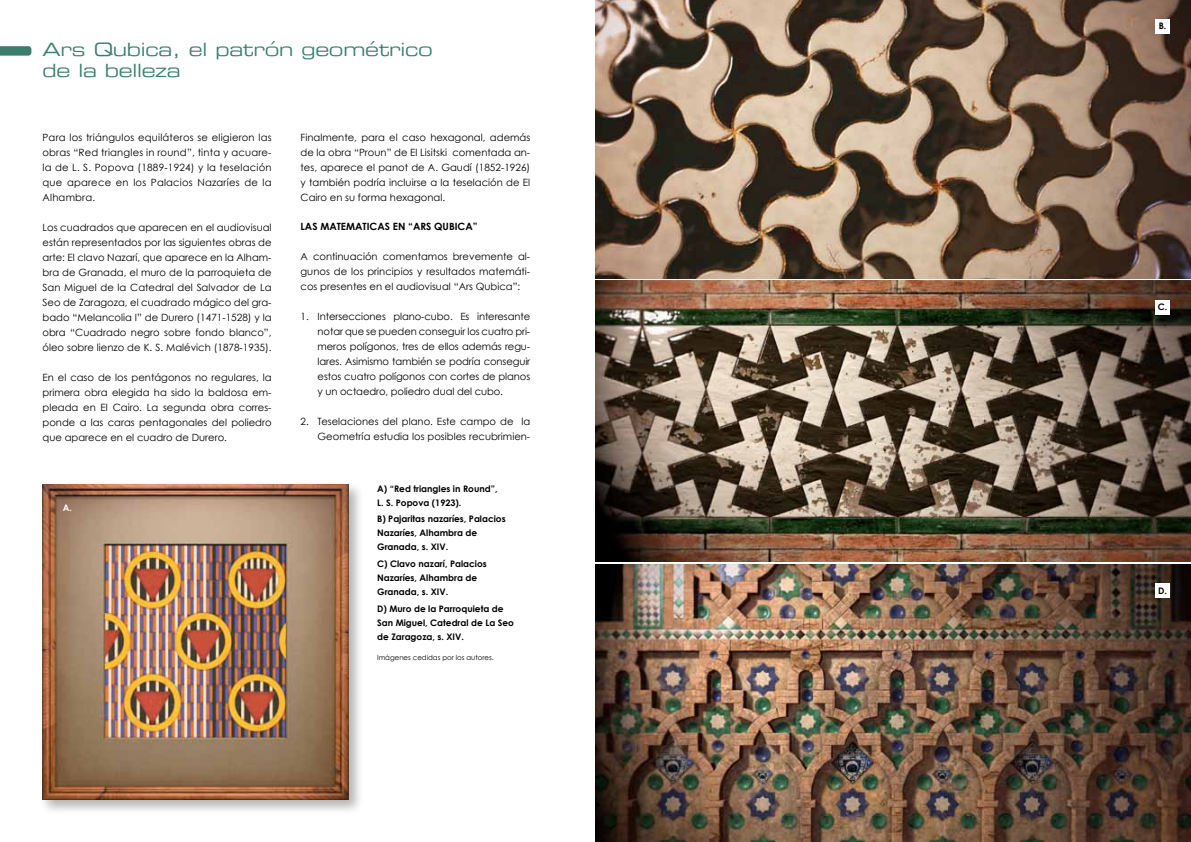
<style>
.page{position:relative;width:1191px;height:842px;background:#fff}
.page>*{position:absolute;margin:0;border:0;box-sizing:border-box;transform-origin:0 0}
.t1{font:18px/21px "Eurostile Extended Two";letter-spacing:-.015em;color:#3c7e6e}
.t2{font:10px/15px "Century Gothic";color:#000;text-align:justify}
.t3{font:700 10px "Century Gothic";color:#000}
.t4{font:700 9px/14px "Century Gothic";color:#000}
.t5{font:700 9px "Century Gothic";color:#fff}
.t6{font:7px "Century Gothic";color:#000}
</style>
<div class="page">
<svg style="left:0;top:46px;width:31px;height:10px"></svg>
<div style="left:39px;top:481px;width:325px;height:334px;background:#000;opacity:.3"></div>
<img style="left:43px;top:485px;width:306px;height:314px">
<img style="left:595px;top:0;width:596px;height:278px">
<img style="left:595px;top:281px;width:596px;height:281px">
<img style="left:595px;top:565px;width:596px;height:277px">
<div style="left:1155px;top:19px;width:14px;height:14px;background:#fff"></div>
<div style="left:1155px;top:300px;width:14px;height:14px;background:#fff"></div>
<div style="left:1155px;top:584px;width:14px;height:14px;background:#fff"></div>
<h1 class="t1" style="left:43px;top:39px;width:392px">Ars Qubica, el patrón geométrico de la belleza</h1>
<p class="t2" style="left:43px;top:129px;width:231px">Para los triángulos equiláteros se eligieron las obras “Red triangles in round”, tinta y acuare&shy;la de L. S. Popova (1889-1924) y la teselación que aparece en los Palacios Nazaríes de la Alhambra.</p>
<p class="t2" style="left:43px;top:219px;width:231px">Los cuadrados que aparecen en el audiovisual están representados por las siguientes obras de arte: El clavo Nazarí, que aparece en la Alham&shy;bra de Granada, el muro de la parroquieta de San Miguel de la Catedral del Salvador de La Seo de Zaragoza, el cuadrado mágico del gra&shy;bado “Melancolia I” de Durero (1471-1528) y la obra “Cuadrado negro sobre fondo blanco”, óleo sobre lienzo de K. S. Malévich (1878-1935).</p>
<p class="t2" style="left:43px;top:369px;width:230px">En el caso de los pentágonos no regulares, la primera obra elegida ha sido la baldosa em&shy;pleada en El Cairo. La segunda obra corres&shy;ponde a las caras pentagonales del poliedro que aparece en el cuadro de Durero.</p>
<p class="t5" style="left:63px;top:502px;width:11px">A.</p>
<p class="t2" style="left:300px;top:129px;width:231px">Finalmente, para el caso hexagonal, además de la obra “Proun” de El Lisitski comentada an&shy;tes, aparece el panot de A. Gaudí (1852-1926) y también podría incluirse a la teselación de El Cairo en su forma hexagonal.</p>
<p class="t3" style="left:300px;top:220px;width:178px">LAS MATEMATICAS EN “ARS QUBICA”</p>
<p class="t2" style="left:300px;top:249px;width:231px">A continuación comentamos brevemente al&shy;gunos de los principios y resultados matemáti&shy;cos presentes en el audiovisual “Ars Qubica”:</p>
<p class="t2" style="left:317px;top:309px;width:214px;text-indent:-17px">1. Intersecciones plano-cubo. Es interesante notar que se pueden conseguir los cuatro pri&shy;meros polígonos, tres de ellos además regu&shy;lares. Asimismo también se podría conseguir estos cuatro polígonos con cortes de planos y un octaedro, poliedro dual del cubo.</p>
<p class="t2" style="left:300px;top:414px;width:231px;text-align:right">2. Teselaciones del plano. Este campo de la<br>Geometría estudia los posibles recubrimien-</p>
<p class="t4" style="left:377px;top:481px;width:122px">A) “Red triangles in Round”,<br>L. S. Popova (1923).</p>
<p class="t4" style="left:377px;top:512px;width:130px">B) Pajaritas nazaríes, Palacios<br>Nazaríes, Alhambra de<br>Granada, s. XIV.</p>
<p class="t4" style="left:377px;top:557px;width:111px">C) Clavo nazarí, Palacios<br>Nazaríes, Alhambra de<br>Granada, s. XIV.</p>
<p class="t4" style="left:377px;top:602px;width:138px">D) Muro de la Parroquieta de<br>San Miguel, Catedral de La Seo de Zaragoza, s. XIV.</p>
<p class="t6" style="left:377px;top:653px;width:118px">Imágenes cedidas por los autores.</p>
<p class="t4" style="left:1158px;top:19px;width:9px">B.</p>
<p class="t4" style="left:1157px;top:300px;width:11px">C.</p>
<p class="t4" style="left:1158px;top:584px;width:10px">D.</p>
</div>
